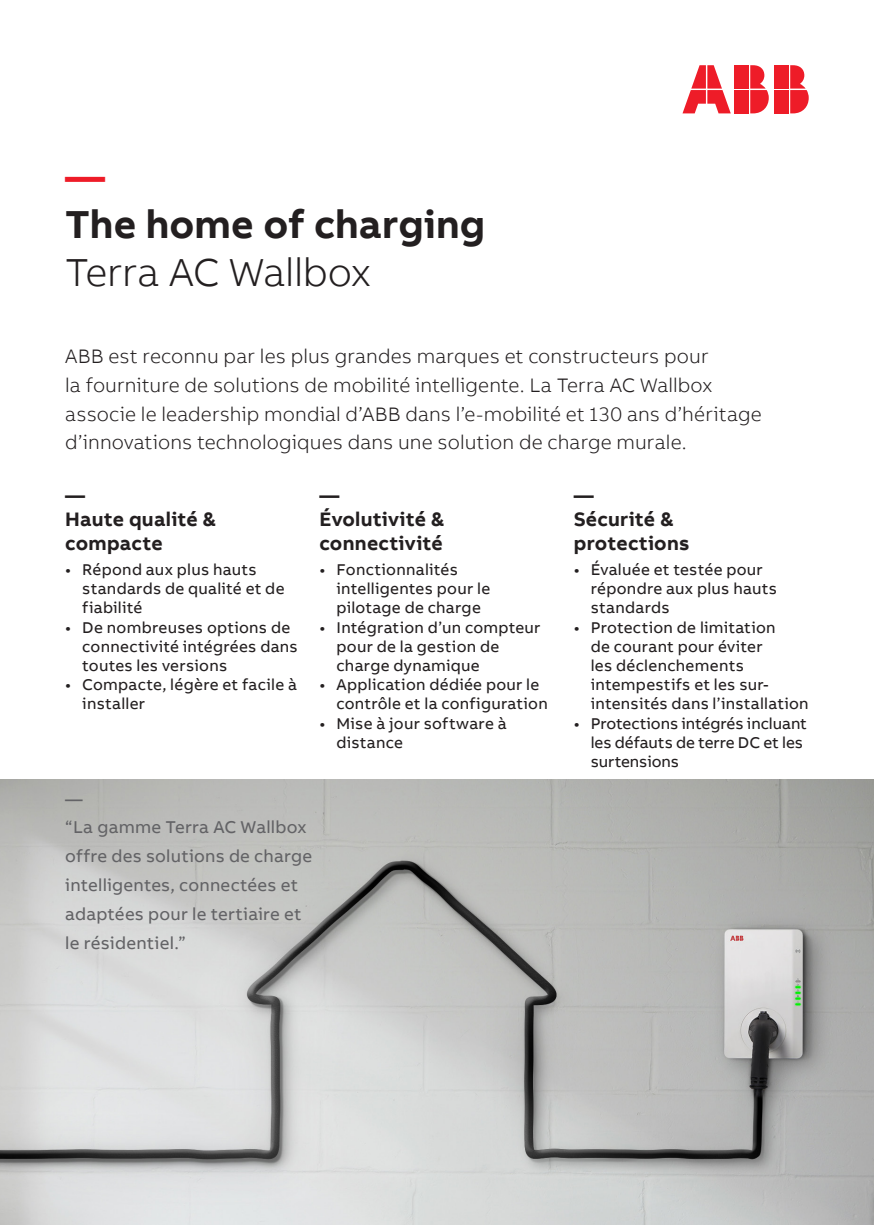
<style>
.page{position:relative;width:874px;height:1225px;background:#fff}
.page>*{position:absolute;margin:0;border:0;box-sizing:border-box;transform-origin:0 0}
.Headline_24_28_8pt{font:700 40px/48px "AB Bvoice";color:#231f20}
.Headline_24_28_8pt-2{font:700 40px "AB Bvoice";color:#ee1c28}
.Copytext_8_9_6pt{font:300 20px/28.8px "AB Bvoice";letter-spacing:.005em;color:#231f20}
.Header_-_10pt{font:700 20px "AB Bvoice";letter-spacing:.01em;color:#231f20}
.Quote_13pt_18pt{font:17.6px/28.8px "AB Bvoice";letter-spacing:.015em;color:#636366}
.t1{font:16px/19.2px "AB Bvoice";letter-spacing:.015em;color:#231f20}
.t2{font:16px/19.2px "AB Bvoice";letter-spacing:-.005em;color:#231f20}
.s1{font-weight:300}
</style>
<div class="page">
<img style="left:0;top:779px;width:873px;height:446px">
<div style="left:774px;top:65px;width:14px;height:24px;background:#ee1c28"></div>
<div style="left:774px;top:90px;width:14px;height:23px;background:#ee1c28"></div>
<svg style="left:790px;top:65px;width:18px;height:48px"></svg>
<svg style="left:682px;top:65px;width:48px;height:48px"></svg>
<div style="left:734px;top:65px;width:14px;height:24px;background:#ee1c28"></div>
<div style="left:734px;top:90px;width:14px;height:23px;background:#ee1c28"></div>
<svg style="left:750px;top:65px;width:18px;height:48px"></svg>
<p class="Headline_24_28_8pt-2" style="left:65px;top:151px;width:41px">—</p>
<p class="Headline_24_28_8pt" style="left:65px;top:200px;width:421px">The home of charging<br><span class="s1">Terra AC Wallbox</span></p>
<p class="Copytext_8_9_6pt" style="left:65px;top:342px;width:697px">ABB est reconnu par les plus grandes marques et constructeurs pour<br>la fourniture de solutions de mobilité intelligente. La Terra AC Wallbox associe le leadership mondial d’ABB dans l’e-mobilité et 130 ans d’héritage d’innovations technologiques dans une solution de charge murale.</p>
<p class="Header_-_10pt" style="left:65px;top:483px;width:21px">—</p>
<p class="Header_-_10pt" style="left:65px;top:507px;width:152px">Haute qualité &amp;</p>
<p class="Header_-_10pt" style="left:65px;top:531px;width:99px">compacte</p>
<p class="t1" style="left:82px;top:560px;width:204px;text-indent:-17px">• Répond aux plus hauts standards de qualité et de fiabilité</p>
<p class="t1" style="left:82px;top:618px;width:217px;text-indent:-17px">• De nombreuses options de connectivité intégrées dans toutes les versions</p>
<p class="t1" style="left:82px;top:675px;width:216px;text-indent:-17px">• Compacte, légère et facile à installer</p>
<p class="Header_-_10pt" style="left:319px;top:483px;width:21px">—</p>
<p class="Header_-_10pt" style="left:319px;top:507px;width:126px">Évolutivité &amp;</p>
<p class="Header_-_10pt" style="left:319px;top:531px;width:125px">connectivité</p>
<p class="t1" style="left:336px;top:560px;width:155px;text-indent:-17px">• Fonctionnalités intelligentes pour le pilotage de charge</p>
<p class="t1" style="left:336px;top:618px;width:205px;text-indent:-17px">• Intégration d’un compteur pour de la gestion de charge dynamique</p>
<p class="t1" style="left:336px;top:675px;width:213px;text-indent:-17px">• Application dédiée pour le contrôle et la configuration</p>
<p class="t1" style="left:336px;top:714px;width:172px;text-indent:-17px">• Mise à jour software à distance</p>
<p class="Quote_13pt_18pt" style="left:65px;top:784px;width:19px">—</p>
<p class="Quote_13pt_18pt" style="left:65px;top:813px;width:248px">“La gamme Terra AC Wallbox offre des solutions de charge intelligentes, connectées et adaptées pour le tertiaire et le résidentiel.”</p>
<p class="Header_-_10pt" style="left:573px;top:483px;width:21px">—</p>
<p class="Header_-_10pt" style="left:573px;top:507px;width:101px">Sécurité &amp;</p>
<p class="Header_-_10pt" style="left:573px;top:531px;width:117px">protections</p>
<p class="t1" style="left:590px;top:560px;width:188px;text-indent:-17px">• Évaluée et testée pour répondre aux plus hauts standards</p>
<p class="t1" style="left:590px;top:618px;width:219px;text-indent:-17px">• Protection de limitation<br>de courant pour éviter<br>les déclenchements intempestifs et les sur&shy;intensités dans l’installation</p>
<p class="t2" style="left:590px;top:714px;width:217px;text-indent:-17px">• Protections intégrés incluant les défauts de terre DC et les surtensions</p>
</div>
